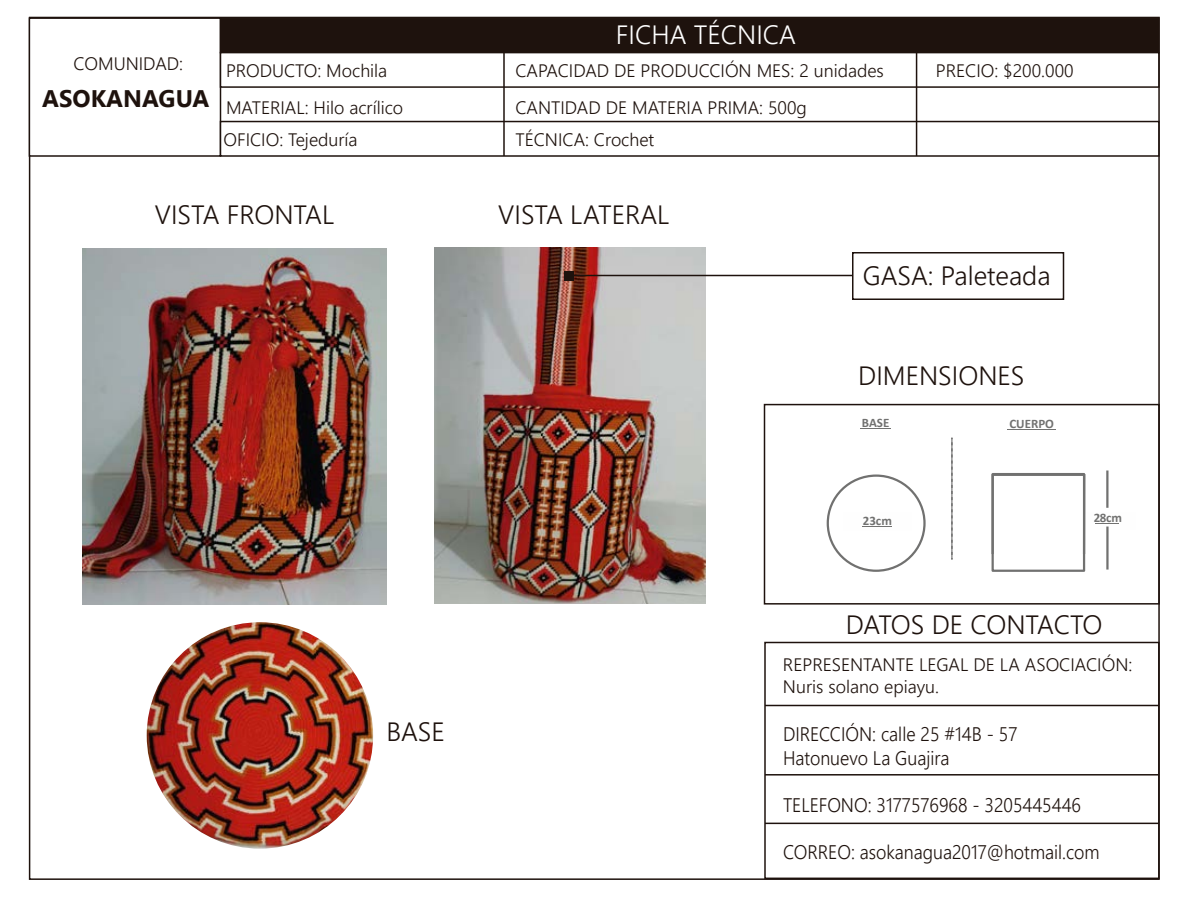
<style>
.page{position:relative;width:1188px;height:918px;background:#fff}
.page>*{position:absolute;margin:0;border:0;box-sizing:border-box;transform-origin:0 0}
.t1{font:300 26.4px "Nirmala UI";color:#1e120d}
.t2{font:300 26.4px "Nirmala UI";color:#fff}
.t3{font:700 24px "Nirmala UI";color:#1e120d}
.t4{font:300 19.65px/23.5px "Nirmala UI";color:#1e120d;scale:.92 1}
.t5{font:300 18px/21.6px "Nirmala UI";color:#1e120d}
.t6{font:700 12.9px "Calibri";color:#717170}
</style>
<div class="page">
<div style="left:29px;top:17px;width:1131px;height:863px;background:#fff;border:2px solid #1e120d"></div>
<div style="left:29px;top:17px;width:192px;height:140px;background:#fff;border:2px solid #1e120d"></div>
<div style="left:220px;top:17px;width:940px;height:36px;background:#1e120d"></div>
<div style="left:220px;top:52px;width:940px;height:36px;background:#fff;border:2px solid #1e120d"></div>
<div style="left:220px;top:121px;width:940px;height:36px;background:#fff;border:2px solid #1e120d"></div>
<div style="left:827px;top:474px;width:99px;height:98px;border:2px solid #717170;border-radius:50%"></div>
<svg style="left:863px;top:526px;width:29px;height:1px"></svg>
<hr style="left:1106px;top:527px;width:3px;height:43px;background:#717170">
<svg style="left:1095px;top:523px;width:24px;height:1px"></svg>
<hr style="left:1106px;top:470px;width:3px;height:38px;background:#717170">
<hr style="left:860px;top:428px;width:31px;height:1px;background:#717170">
<hr style="left:1007px;top:429px;width:49px;height:1px;background:#717170">
<div style="left:992px;top:473px;width:93px;height:99px;border:2px solid #717170"></div>
<img style="left:82px;top:249px;width:304px;height:355px">
<img style="left:147px;top:622px;width:226px;height:227px;border-radius:113px">
<img style="left:434px;top:247px;width:271px;height:357px">
<hr style="left:503px;top:53px;width:2px;height:103px;background:#1e120d">
<hr style="left:916px;top:53px;width:1px;height:103px;background:#1e120d">
<svg style="left:951px;top:438px;width:2px;height:121px"></svg>
<div style="left:764px;top:642px;width:396px;height:237px;border:2px solid #1e120d"></div>
<hr style="left:765px;top:705px;width:394px;height:1px;background:#1e120d">
<hr style="left:765px;top:774px;width:394px;height:2px;background:#1e120d">
<hr style="left:765px;top:823px;width:394px;height:1px;background:#1e120d">
<div style="left:764px;top:404px;width:396px;height:201px;border:2px solid #1e120d"></div>
<hr style="left:569px;top:275px;width:284px;height:1px;background:#1e120d">
<div style="left:564px;top:271px;width:10px;height:9px;background:#1e120d"></div>
<div style="left:852px;top:252px;width:212px;height:48px;border:2px solid #1e120d"></div>
<p class="t5" style="left:74px;top:52px;width:111px">COMUNIDAD:</p>
<h2 class="t3" style="left:42px;top:78px;width:169px">ASOKANAGUA</h2>
<p class="t5" style="left:226px;top:59px;width:163px">PRODUCTO: Mochila</p>
<h1 class="t2" style="left:616px;top:13px;width:182px">FICHA TÉCNICA</h1>
<p class="t5" style="left:515px;top:59px;width:370px">CAPACIDAD DE PRODUCCIÓN MES: 2 unidades</p>
<p class="t5" style="left:226px;top:95px;width:179px">MATERIAL: Hilo acrílico</p>
<p class="t5" style="left:515px;top:95px;width:293px">CANTIDAD DE MATERIA PRIMA: 500g</p>
<p class="t5" style="left:224px;top:128px;width:136px">OFICIO: Tejeduría</p>
<p class="t5" style="left:515px;top:128px;width:140px">TÉCNICA: Crochet</p>
<h1 class="t1" style="left:155px;top:193px;width:181px">VISTA FRONTAL</h1>
<h1 class="t1" style="left:498px;top:193px;width:173px">VISTA LATERAL</h1>
<p class="t5" style="left:936px;top:59px;width:139px">PRECIO: $200.000</p>
<h1 class="t1" style="left:863px;top:254px;width:189px">GASA: Paleteada</h1>
<h1 class="t1" style="left:858px;top:354px;width:168px">DIMENSIONES</h1>
<p class="t6" style="left:862px;top:413px;width:29px">BASE</p>
<p class="t6" style="left:1009px;top:414px;width:46px">CUERPO</p>
<p class="t6" style="left:863px;top:512px;width:31px">23cm</p>
<p class="t6" style="left:1094px;top:509px;width:30px">28cm</p>
<h1 class="t1" style="left:386px;top:711px;width:60px">BASE</h1>
<h1 class="t1" style="left:846px;top:603px;width:258px">DATOS DE CONTACTO</h1>
<p class="t5" style="left:783px;top:653px;width:351px">REPRESENTANTE LEGAL DE LA ASOCIACIÓN:<br>Nuris solano epiayu.</p>
<p class="t4" style="left:783px;top:722px;width:256px">DIRECCIÓN: calle 25 #14B - 57<br>Hatonuevo La Guajira</p>
<p class="t4" style="left:783px;top:792px;width:325px">TELEFONO: 3177576968 - 3205445446</p>
<p class="t4" style="left:783px;top:839px;width:346px">CORREO: asokanagua2017@hotmail.com</p>
</div>
